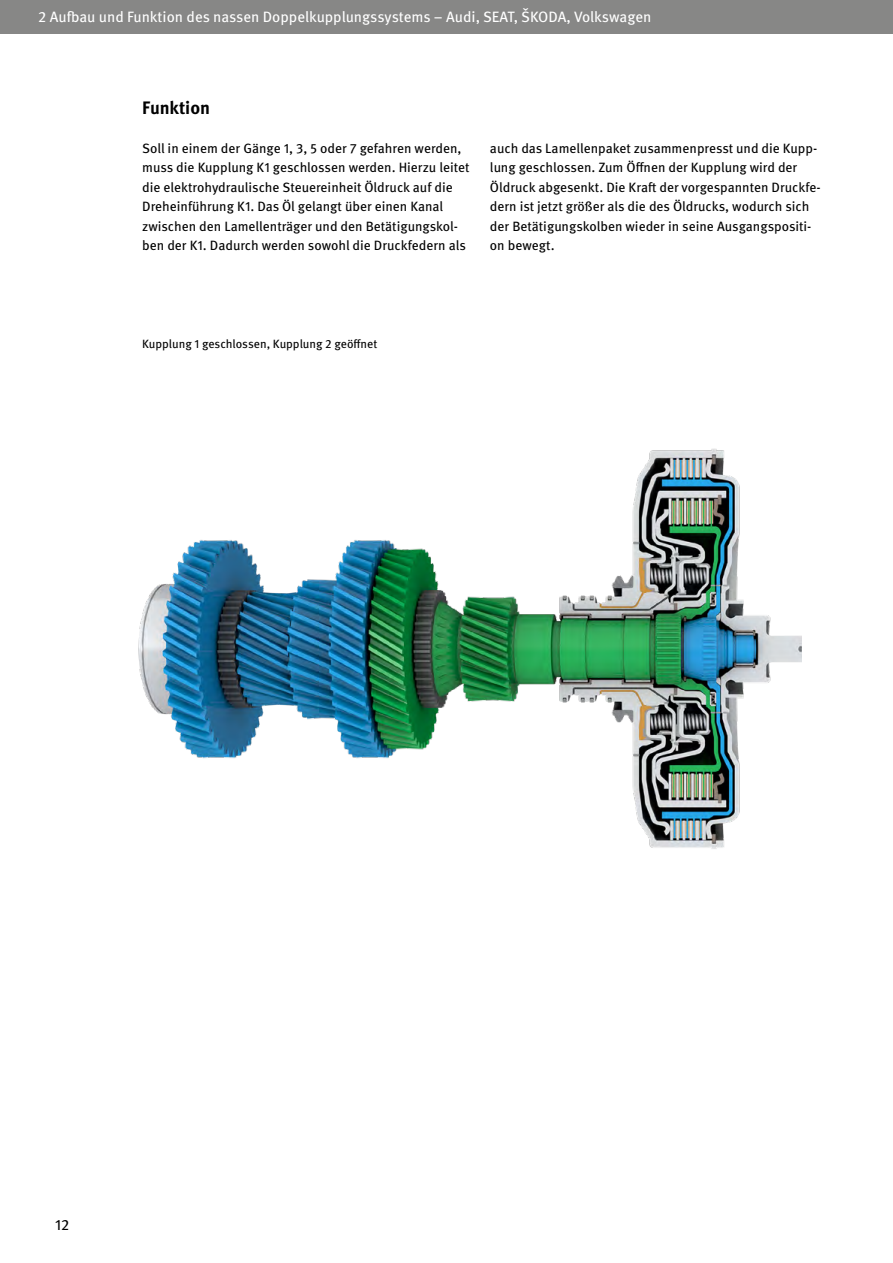
<style>
.page{position:relative;width:893px;height:1263px;background:#fff}
.page>*{position:absolute;margin:0;border:0;box-sizing:border-box;transform-origin:0 0}
.t1{font:700 18px "Meta OT";color:#000}
.t2{font:15px "Meta OT";letter-spacing:-.005em;color:#fff}
.t3{font:15px "Meta OT";color:#000}
.t4{font:13.5px/19.5px "Meta OT";color:#000}
.t5{font:12px "Meta OT";letter-spacing:-.005em;color:#000}
</style>
<div class="page">
<div style="left:0;top:0;width:893px;height:34px;background:#878786"></div>
<img style="left:138px;top:448px;width:663px;height:401px">
<p class="t2" style="left:38px;top:8px;width:615px">2 Aufbau und Funktion des nassen Doppelkupplungssystems – Audi, SEAT, ŠKODA, Volkswagen</p>
<h1 class="t1" style="left:142px;top:96px;width:69px">Funktion</h1>
<p class="t4" style="left:142px;top:138px;width:329px">Soll in einem der Gänge 1, 3, 5 oder 7 gefahren werden, muss die Kupplung K1 geschlossen werden. Hierzu leitet die elektrohydraulische Steuereinheit Öldruck auf die Dreheinführung K1. Das Öl gelangt über einen Kanal zwischen den Lamellenträger und den Betätigungskol&shy;ben der K1. Dadurch werden sowohl die Druckfedern als</p>
<p class="t4" style="left:490px;top:139px;width:332px">auch das Lamellenpaket zusammenpresst und die Kupp&shy;lung geschlossen. Zum Öffnen der Kupplung wird der Öldruck abgesenkt. Die Kraft der vorgespannten Druckfe&shy;dern ist jetzt größer als die des Öldrucks, wodurch sich der Betätigungskolben wieder in seine Ausgangspositi&shy;on bewegt.</p>
<p class="t5" style="left:142px;top:336px;width:237px">Kupplung 1 geschlossen, Kupplung 2 geöffnet</p>
<p class="t3" style="left:55px;top:1215px;width:16px">12</p>
</div>
